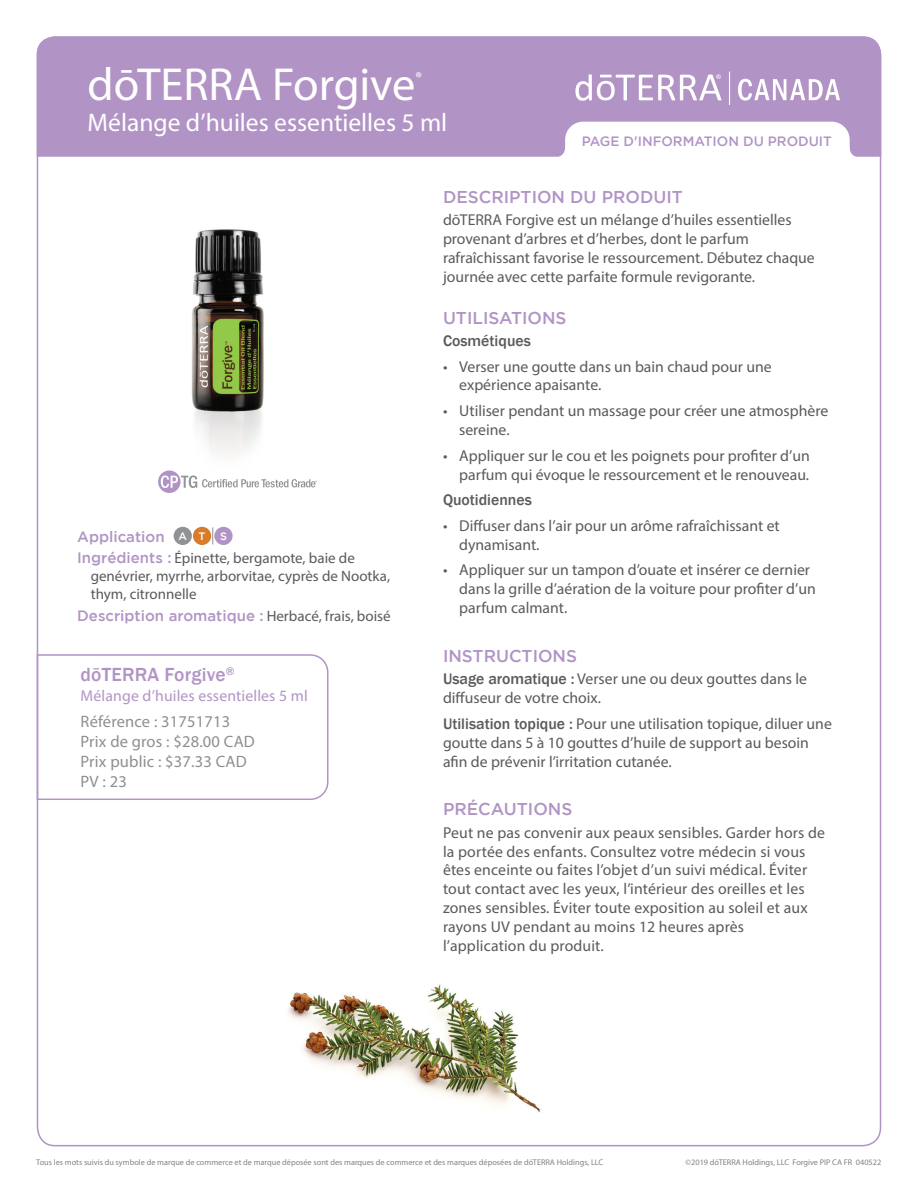
<style>
.page{position:relative;width:918px;height:1188px;background:#fff}
.page>*{position:absolute;margin:0;border:0;box-sizing:border-box;transform-origin:0 0}
.Main_H1{font:46.5px "Myriad Pro";color:#fff}
.Main_H2{font:25.5px "Myriad Pro";color:#fff}
.Tag_H1{font:500 19.5px "Franklin Gothic";letter-spacing:.01em;color:#b194c5}
.Purple_Headers{font:500 17.1px "Gotham";color:#b194c5}
.Tag_details{font:16.5px "Myriad Pro";letter-spacing:.01em;color:#8d8f92}
.Body{font:15.75px/18.9px "Myriad Pro";color:#5a5a5d}
.Directions_Bold_Attr{font:15.75px/18.9px "Myriad Pro";color:#5a5a5d}
.Tag_H2{font:15.75px "Myriad Pro";letter-spacing:.01em;color:#b194c5}
.Directions_Bold_Attr-2{font:500 15.75px "Franklin Gothic";color:#5a5a5d}
.Main_H1-2{font:15.75px "Myriad Pro";color:#fff}
.Oil_Attribute_Panel{font:15px/18px "Myriad Pro";color:#5a5a5d}
.Oil_Attribute_Panel-2{font:500 15px "Gotham";color:#b194c5}
.Purple_Headers-2{font:500 13.5px "Gotham";color:#b194c5}
.Table_names{font:500 10.8px "Gotham";color:#fff}
.t1{font:8.25px "Myriad Pro";color:#808285}
.s1{font-family:"Gotham";font-weight:500;color:#b194c5}
.s2{font-family:"Myriad Pro";font-weight:400;color:#5a5a5d}
.s3{font-family:"Franklin Gothic";font-weight:500}
</style>
<div class="page">
<div style="left:37px;top:36px;width:844px;height:121px;background:#b194c5"></div>
<svg style="left:738px;top:79px;width:102px;height:22px"></svg>
<svg style="left:575px;top:74px;width:146px;height:27px"></svg>
<hr style="left:729px;top:71px;width:1px;height:34px;background:#fff">
<svg style="left:554px;top:122px;width:307px;height:35px"></svg>
<svg style="left:158px;top:471px;width:159px;height:22px"></svg>
<img style="left:191px;top:229px;width:73px;height:225px">
<svg style="left:212px;top:527px;width:1px;height:17px"></svg>
<div style="left:174px;top:527px;width:18px;height:18px;background:#919295;border-radius:50%"></div>
<div style="left:193px;top:527px;width:18px;height:18px;background:#d77c29;border-radius:50%"></div>
<div style="left:214px;top:527px;width:19px;height:18px;background:#b194c5;border-radius:50%"></div>
<svg style="left:36px;top:653px;width:293px;height:148px"></svg>
<img style="left:288px;top:984px;width:252px;height:129px">
<p class="Main_H1" style="left:88px;top:55px;width:329px">dōTERRA Forgive</p>
<p class="Main_H1-2" style="left:415px;top:68px;width:8px">®</p>
<p class="Main_H2" style="left:88px;top:107px;width:361px">Mélange d’huiles essentielles 5 ml</p>
<p class="Purple_Headers-2" style="left:582px;top:133px;width:252px">PAGE D'INFORMATION DU PRODUIT</p>
<p class="Oil_Attribute_Panel-2" style="left:77px;top:528px;width:89px">Application</p>
<p class="Table_names" style="left:178px;top:530px;width:10px">A</p>
<p class="Table_names" style="left:199px;top:530px;width:8px">T</p>
<p class="Table_names" style="left:219px;top:530px;width:10px">N</p>
<p class="Table_names" style="left:220px;top:530px;width:8px">S</p>
<p class="Oil_Attribute_Panel" style="left:91px;top:549px;width:301px;text-indent:-14px"><span class="s1">Ingrédients :</span> Épinette, bergamote, baie de genévrier, myrrhe, arborvitae, cyprès de Nootka, thym, citronnelle</p>
<p class="Oil_Attribute_Panel-2" style="left:77px;top:607px;width:315px">Description aromatique : <span class="s2">Herbacé, frais, boisé</span></p>
<p class="Table_names" style="left:219px;top:530px;width:10px">D</p>
<p class="Tag_H1" style="left:81px;top:663px;width:155px">dōTERRA Forgive<sup>®</sup></p>
<p class="Tag_H2" style="left:81px;top:686px;width:229px">Mélange d’huiles essentielles 5 ml</p>
<p class="Tag_details" style="left:81px;top:712px;width:151px">Référence : 31751713</p>
<p class="Tag_details" style="left:81px;top:731px;width:176px">Prix de gros : $28.00 CAD</p>
<p class="Tag_details" style="left:81px;top:751px;width:168px">Prix public : $37.33 CAD</p>
<p class="Tag_details" style="left:81px;top:771px;width:48px">PV : 23</p>
<p class="Purple_Headers" style="left:443px;top:187px;width:241px">DESCRIPTION DU PRODUIT</p>
<p class="Body" style="left:443px;top:210px;width:373px">dōTERRA Forgive est un mélange d’huiles essentielles provenant d’arbres et d’herbes, dont le parfum rafraîchissant favorise le ressourcement. Débutez chaque journée avec cette parfaite formule revigorante.</p>
<p class="Purple_Headers" style="left:443px;top:308px;width:125px">UTILISATIONS</p>
<p class="Directions_Bold_Attr-2" style="left:443px;top:331px;width:89px">Cosmétiques</p>
<p class="Body" style="left:459px;top:357px;width:314px;text-indent:-16px">• Verser une goutte dans un bain chaud pour une expérience apaisante.</p>
<p class="Body" style="left:459px;top:401px;width:371px;text-indent:-16px">• Utiliser pendant un massage pour créer une atmosphère sereine.</p>
<p class="Body" style="left:443px;top:446px;width:368px;text-align:right">• Appliquer sur le cou et les poignets pour profiter d’un parfum qui évoque le ressourcement et le renouveau.</p>
<p class="Directions_Bold_Attr-2" style="left:443px;top:490px;width:90px">Quotidiennes</p>
<p class="Body" style="left:459px;top:516px;width:322px;text-indent:-16px">• Diffuser dans l’air pour un arôme rafraîchissant et dynamisant.</p>
<p class="Body" style="left:459px;top:560px;width:358px;text-indent:-16px">• Appliquer sur un tampon d’ouate et insérer ce dernier dans la grille d’aération de la voiture pour profiter d’un parfum calmant.</p>
<p class="Purple_Headers" style="left:443px;top:646px;width:136px">INSTRUCTIONS</p>
<p class="Directions_Bold_Attr" style="left:443px;top:669px;width:365px"><span class="s3">Usage aromatique :</span> Verser une ou deux gouttes dans le diffuseur de votre choix.</p>
<p class="Directions_Bold_Attr" style="left:443px;top:714px;width:390px"><span class="s3">Utilisation topique :</span> Pour une utilisation topique, diluer une goutte dans 5 à 10 gouttes d’huile de support au besoin afin de prévenir l’irritation cutanée.</p>
<p class="Purple_Headers" style="left:443px;top:800px;width:131px">PRÉCAUTIONS</p>
<p class="Body" style="left:443px;top:823px;width:383px">Peut ne pas convenir aux peaux sensibles. Garder hors de la portée des enfants. Consultez votre médecin si vous êtes enceinte ou faites l’objet d’un suivi médical. Éviter tout contact avec les yeux, l’intérieur des oreilles et les zones sensibles. Éviter toute exposition au soleil et aux rayons UV pendant au moins 12 heures après l’application du produit.</p>
<p class="t1" style="left:36px;top:1157px;width:569px">Tous les mots suivis du symbole de marque de commerce et de marque déposée sont des marques de commerce et des marques déposées de dōTERRA Holdings, LLC</p>
<p class="t1" style="left:686px;top:1157px;width:197px">©2019 dōTERRA Holdings, LLC Forgive PIP CA FR 040522</p>
</div>
